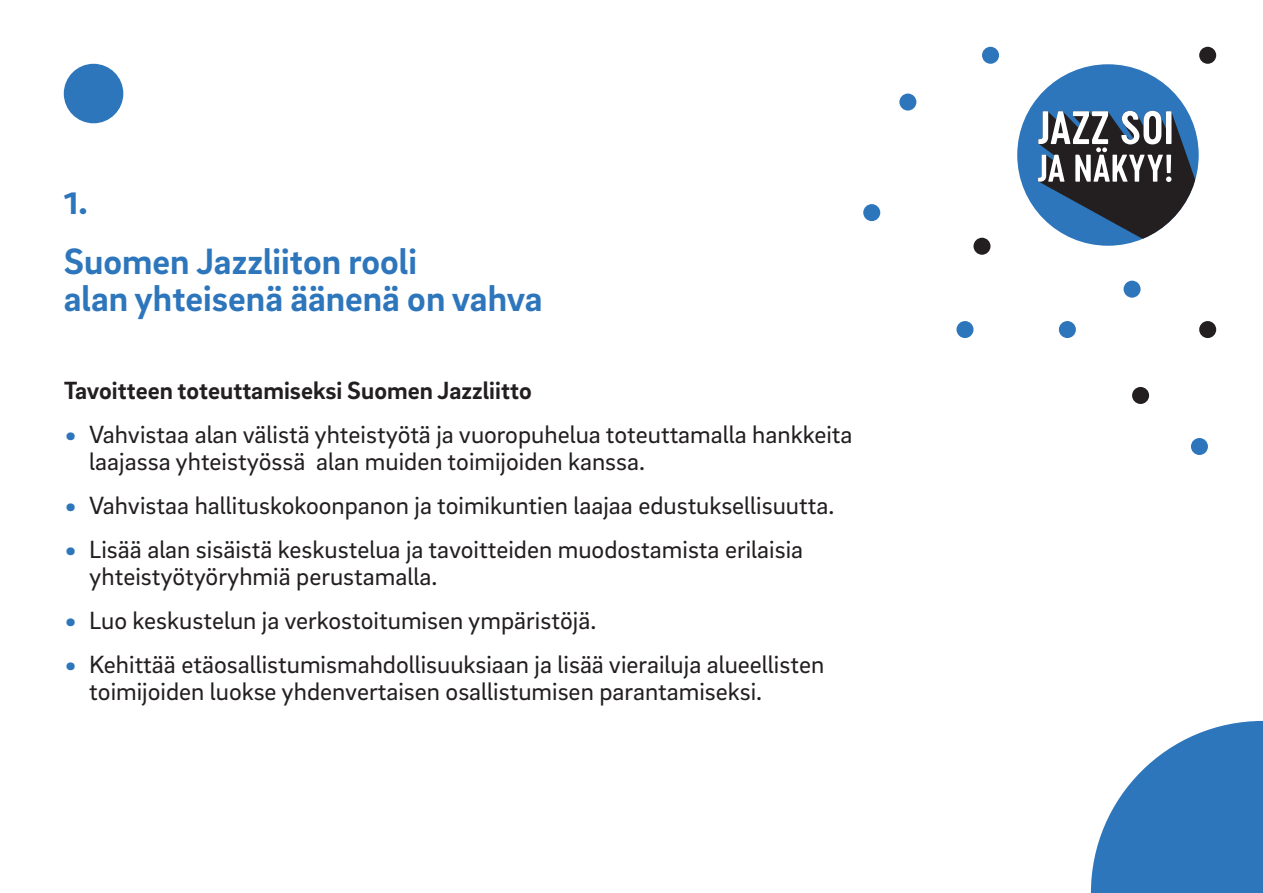
<style>
.page{position:relative;width:1263px;height:893px;background:#fff}
.page>*{position:absolute;margin:0;border:0;box-sizing:border-box;transform-origin:0 0}
.Rubrik{font:700 37.5px/37.5px "Brix Sans";color:#2e76bc}
.Bröd_större_utan_ali{font:25.5px/27px "Brix Sans";color:#231f20}
.Bröd_större_utan_ali-2{font:700 25.5px "Brix Sans";color:#231f20}
.s1{font-size:36px;color:#2e76bc}
</style>
<div class="page">
<div style="left:64px;top:64px;width:59px;height:59px;background:#2e76bc;border-radius:50%"></div>
<div style="left:1017px;top:64px;width:182px;height:182px;background:#2e76bc;border-radius:50%"></div>
<svg style="left:1038px;top:111px;width:161px;height:135px"></svg>
<div style="left:1132px;top:387px;width:17px;height:17px;background:#231f20;border-radius:50%"></div>
<div style="left:1199px;top:321px;width:17px;height:17px;background:#231f20;border-radius:50%"></div>
<div style="left:973px;top:238px;width:17px;height:17px;background:#231f20;border-radius:50%"></div>
<div style="left:1199px;top:47px;width:17px;height:17px;background:#231f20;border-radius:50%"></div>
<div style="left:863px;top:204px;width:17px;height:17px;background:#2e76bc;border-radius:50%"></div>
<div style="left:1123px;top:281px;width:17px;height:17px;background:#2e76bc;border-radius:50%"></div>
<div style="left:956px;top:321px;width:17px;height:17px;background:#2e76bc;border-radius:50%"></div>
<div style="left:899px;top:94px;width:17px;height:17px;background:#2e76bc;border-radius:50%"></div>
<div style="left:982px;top:47px;width:17px;height:17px;background:#2e76bc;border-radius:50%"></div>
<div style="left:1059px;top:321px;width:17px;height:17px;background:#2e76bc;border-radius:50%"></div>
<div style="left:1191px;top:438px;width:17px;height:17px;background:#2e76bc;border-radius:50%"></div>
<svg style="left:1091px;top:721px;width:172px;height:172px"></svg>
<p class="Rubrik" style="left:64px;top:181px;width:25px">1.</p>
<p class="Rubrik" style="left:64px;top:241px;width:480px">Suomen Jazzliiton rooli<br>alan yhteisenä äänenä on vahva</p>
<p class="Bröd_större_utan_ali-2" style="left:64px;top:374px;width:469px">Tavoitteen toteuttamiseksi Suomen Jazzliitto</p>
<p class="Bröd_större_utan_ali" style="left:89px;top:420px;width:765px;text-indent:-26px"><span class="s1">•</span> Vahvistaa alan välistä yhteistyötä ja vuoropuhelua toteuttamalla hankkeita laajassa yhteistyössä alan muiden toimijoiden kanssa.</p>
<p class="Bröd_större_utan_ali" style="left:64px;top:491px;width:772px"><span class="s1">•</span> Vahvistaa hallituskokoonpanon ja toimikuntien laajaa edustuksellisuutta.</p>
<p class="Bröd_större_utan_ali" style="left:89px;top:535px;width:715px;text-indent:-26px"><span class="s1">•</span> Lisää alan sisäistä keskustelua ja tavoitteiden muodostamista erilaisia yhteistyötyöryhmiä perustamalla.  </p>
<p class="Bröd_större_utan_ali" style="left:64px;top:606px;width:534px"><span class="s1">•</span> Luo keskustelun ja verkostoitumisen ympäristöjä.</p>
<p class="Bröd_större_utan_ali" style="left:89px;top:650px;width:736px;text-indent:-26px"><span class="s1">•</span> Kehittää etäosallistumismahdollisuuksiaan ja lisää vierailuja alueellisten toimijoiden luokse yhdenvertaisen osallistumisen parantamiseksi.</p>
</div>
